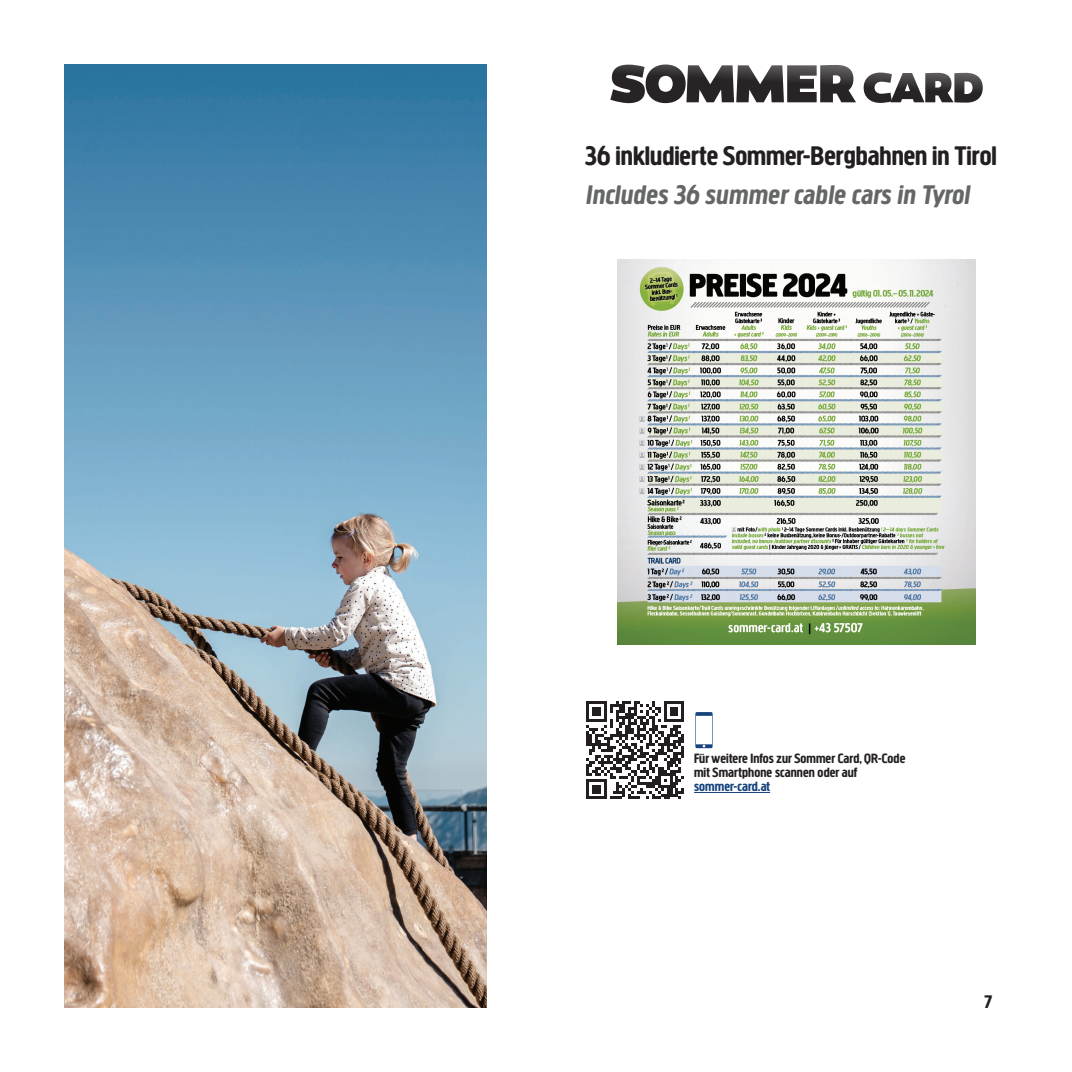
<style>
.page{position:relative;width:1072px;height:1072px;background:#fff}
.page>*{position:absolute;margin:0;border:0;box-sizing:border-box;transform-origin:0 0}
.t1{font:700 28px "Creighton Pro";color:#231f20}
.t2{font:italic 700 28px "Creighton Pro";letter-spacing:.02em;color:#656666}
.t3{font:700 19.07px "Creighton Pro";color:#231f20}
.t4{font:700 14px/14px "Creighton Pro";letter-spacing:.01em;color:#231f20}
.t5{font:700 14px "Creighton Pro";letter-spacing:.01em;color:#17437f}
</style>
<div class="page">
<svg style="left:610px;top:64px;width:246px;height:39px"></svg>
<svg style="left:863px;top:73px;width:119px;height:30px"></svg>
<img style="left:64px;top:64px;width:422px;height:943px">
<img style="left:617px;top:259px;width:358px;height:385px">
<svg style="left:695px;top:712px;width:17px;height:36px"></svg>
<hr style="left:694px;top:792px;width:76px;height:1px;background:#17437f">
<svg style="left:586px;top:701px;width:98px;height:98px"></svg>
<h1 class="t1" style="left:585px;top:139px;width:413px">36 inkludierte Sommer-Bergbahnen in Tirol</h1>
<h1 class="t2" style="left:585px;top:178px;width:385px">Includes 36 summer cable cars in Tyrol</h1>
<p class="t4" style="left:694px;top:751px;width:213px">Für weitere Infos zur Sommer Card, QR-Code mit Smartphone scannen oder auf</p>
<p class="t5" style="left:694px;top:778px;width:77px">sommer-card.at</p>
<h2 class="t3" style="left:984px;top:990px;width:9px">7</h2>
</div>
